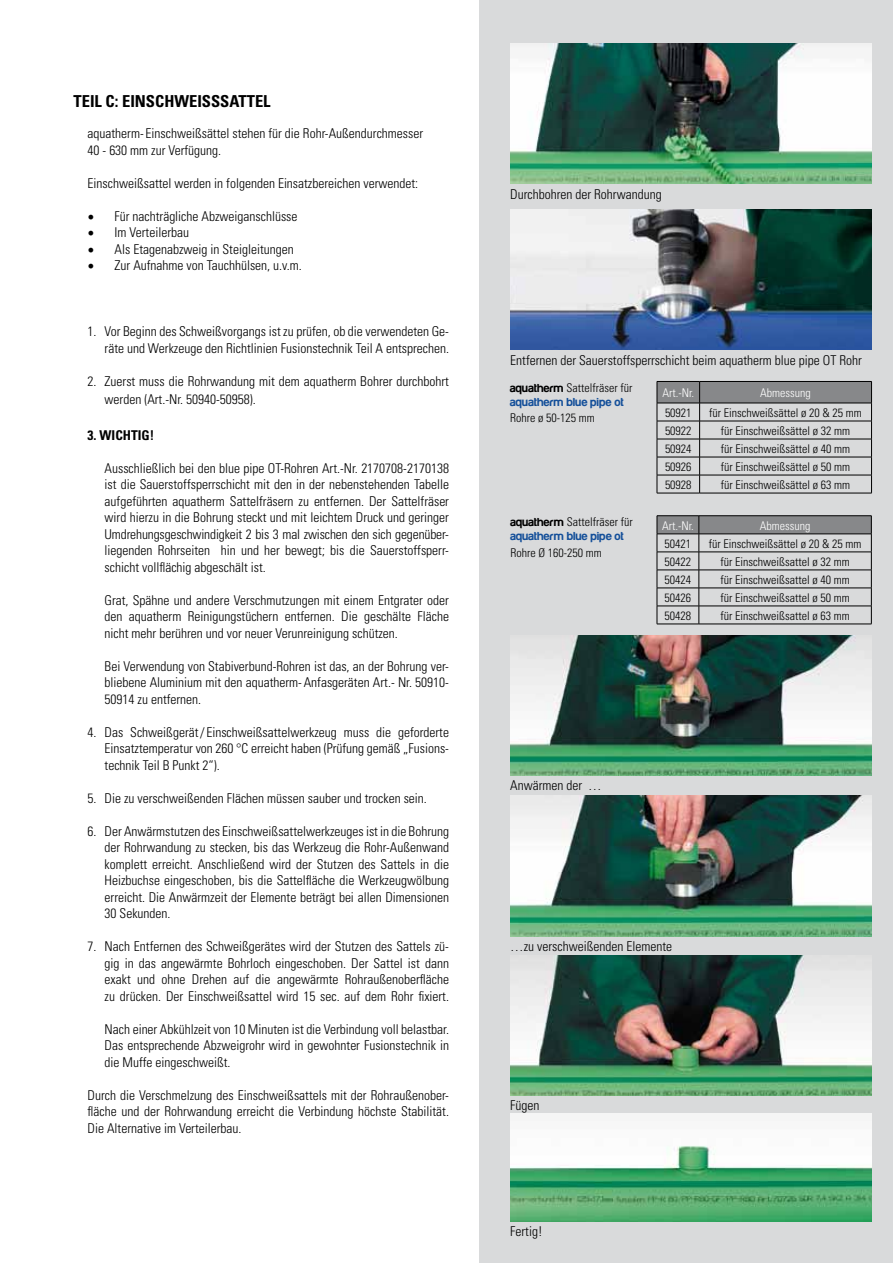
<style>
.page{position:relative;width:893px;height:1263px;background:#fff}
.page>*{position:absolute;margin:0;border:0;box-sizing:border-box;transform-origin:0 0}
.t1{font:700 condensed 16.5px "Univers LT";color:#000}
.t2{font:300 condensed 13.5px/16.5px "Univers LT";color:#000;text-align:justify}
.t3{font:700 condensed 13.5px "Univers LT";color:#000}
.t4{font:300 condensed 12px "Univers LT";color:#000}
.t5{font:12px "aquafont";color:#15509a}
.t6{font:300 condensed 12px "Univers LT";color:#fff}
.s1{font-family:"Minion Pro";font-weight:400;font-stretch:normal;font-size:18px}
.s2{font-family:"aquafont";font-weight:400;font-stretch:normal}
</style>
<div class="page">
<div style="left:480px;top:0;width:413px;height:1263px;background:#d9dadb"></div>
<img style="left:510px;top:43px;width:362px;height:141px">
<img style="left:510px;top:635px;width:362px;height:141px">
<img style="left:510px;top:796px;width:362px;height:140px">
<img style="left:510px;top:955px;width:362px;height:140px">
<img style="left:510px;top:1114px;width:362px;height:107px">
<img style="left:510px;top:209px;width:362px;height:141px">
<svg style="left:657px;top:381px;width:215px;height:112px"></svg>
<hr style="left:657px;top:493px;width:43px;height:1px;background:#000">
<hr style="left:700px;top:493px;width:172px;height:1px;background:#000">
<hr style="left:657px;top:515px;width:42px;height:1px;background:#000">
<hr style="left:699px;top:515px;width:172px;height:1px;background:#000">
<svg style="left:657px;top:516px;width:215px;height:108px"></svg>
<hr style="left:657px;top:624px;width:42px;height:1px;background:#000">
<hr style="left:699px;top:624px;width:172px;height:1px;background:#000">
<p class="t1" style="left:74px;top:91px;width:94px">TEIL C: EINSCHW</p>
<p class="t1" style="left:189px;top:91px;width:83px">EISSSATTEL</p>
<p class="t2" style="left:88px;top:125px;width:337px">aquatherm- Einschweißsättel stehen für die Rohr-Außendurchmesser<br>40 - 630 mm zur Verfügung.</p>
<p class="t2" style="left:88px;top:175px;width:332px">Einschweißsattel werden in folgenden Einsatzbereichen verwendet:</p>
<p class="t2" style="left:88px;top:208px;width:211px"><span class="s1">•</span> Für nachträgliche Abzweiganschlüsse</p>
<p class="t2" style="left:88px;top:224px;width:103px"><span class="s1">•</span> Im Verteilerbau</p>
<p class="t2" style="left:88px;top:241px;width:208px"><span class="s1">•</span> Als Etagenabzweig in Steigleitungen</p>
<p class="t2" style="left:88px;top:257px;width:216px"><span class="s1">•</span> Zur Aufnahme von Tauchhülsen, u.v.m.</p>
<p class="t2" style="left:88px;top:323px;width:363px;text-align:right">1. Vor Beginn des Schweißvorgangs ist zu prüfen, ob die verwendeten Ge&shy;räte und Werkzeuge den Richtlinien Fusionstechnik Teil A entsprechen.</p>
<p class="t2" style="left:105px;top:372px;width:346px;line-height:18px;text-indent:-17px">2. Zuerst muss die Rohrwandung mit dem aquatherm Bohrer durchbohrt werden (Art.-Nr. 50940-50958).</p>
<p class="t3" style="left:88px;top:427px;width:68px">3. WICHTIG !</p>
<p class="t2" style="left:105px;top:460px;width:346px">Ausschließlich bei den blue pipe OT-Rohren Art.-Nr. 2170708-2170138 ist die Sauerstoffsperrschicht mit den in der nebenstehenden Tabelle aufgeführten aquatherm Sattelfräsern zu entfernen. Der Sattelfräser wird hierzu in die Bohrung steckt und mit leichtem Druck und geringer Umdrehungsgeschwindigkeit 2 bis 3 mal zwischen den sich gegenüber&shy;liegenden Rohrseiten hin und her bewegt; bis die Sauerstoffsperr&shy;schicht vollflächig abgeschält ist.</p>
<p class="t2" style="left:105px;top:592px;width:346px">Grat, Spähne und andere Verschmutzungen mit einem Entgrater oder den aquatherm Reinigungstüchern entfernen. Die geschälte Fläche nicht mehr berühren und vor neuer Verunreinigung schützen.</p>
<p class="t2" style="left:105px;top:658px;width:346px">Bei Verwendung von Stabiverbund-Rohren ist das, an der Bohrung ver&shy;bliebene Aluminium mit den aquatherm-Anfasgeräten Art.- Nr. 50910- 50914 zu entfernen.</p>
<p class="t2" style="left:105px;top:724px;width:346px;text-indent:-17px">4. Das Schweißgerät/ Einschweißsattelwerkzeug muss die geforderte Einsatztemperatur von 260 °C erreicht haben (Prüfung gemäß „Fusions&shy;technik Teil B Punkt 2“).</p>
<p class="t2" style="left:88px;top:790px;width:341px">5. Die zu verschweißenden Flächen müssen sauber und trocken sein.</p>
<p class="t2" style="left:105px;top:823px;width:346px;text-indent:-17px">6. Der Anwärmstutzen des Einschweißsattelwerkzeuges ist in die Bohrung der Rohrwandung zu stecken, bis das Werkzeug die Rohr-Außenwand komplett erreicht. Anschließend wird der Stutzen des Sattels in die Heizbuchse eingeschoben, bis die Sattelfläche die Werkzeugwölbung erreicht. Die Anwärmzeit der Elemente beträgt bei allen Dimensionen 30 Sekunden.</p>
<p class="t2" style="left:105px;top:938px;width:346px;text-indent:-17px">7. Nach Entfernen des Schweißgerätes wird der Stutzen des Sattels zü&shy;gig in das angewärmte Bohrloch eingeschoben. Der Sattel ist dann exakt und ohne Drehen auf die angewärmte Rohraußenoberfläche zu drücken. Der Einschweißsattel wird 15 sec. auf dem Rohr fixiert.</p>
<p class="t2" style="left:105px;top:1021px;width:346px">Nach einer Abkühlzeit von 10 Minuten ist die Verbindung voll belastbar.<br>Das entsprechende Abzweigrohr wird in gewohnter Fusionstechnik in die Muffe eingeschweißt.</p>
<p class="t2" style="left:88px;top:1087px;width:363px">Durch die Verschmelzung des Einschweißsattels mit der Rohraußenober&shy;fläche und der Rohrwandung erreicht die Verbindung höchste Stabilität.<br>Die Alternative im Verteilerbau.</p>
<p class="t2" style="left:510px;top:185px;width:153px">Durchbohren der Rohrwandung</p>
<p class="t2" style="left:510px;top:352px;width:353px">Entfernen der Sauerstoffsperrschicht beim aquatherm blue pipe OT Rohr</p>
<p class="t6" style="left:662px;top:385px;width:33px">Art.-Nr.</p>
<p class="t6" style="left:760px;top:385px;width:52px">Abmessung</p>
<p class="t4" style="left:665px;top:405px;width:28px">50921</p>
<p class="t4" style="left:709px;top:405px;width:154px">für Einschweißsättel ø 20 &amp; 25 mm</p>
<p class="t4" style="left:665px;top:423px;width:28px">50922</p>
<p class="t4" style="left:721px;top:423px;width:131px">für Einschweißsättel ø 32 mm</p>
<p class="t4" style="left:665px;top:441px;width:28px">50924</p>
<p class="t4" style="left:721px;top:441px;width:131px">für Einschweißsättel ø 40 mm</p>
<p class="t4" style="left:665px;top:459px;width:28px">50926</p>
<p class="t4" style="left:721px;top:459px;width:131px">für Einschweißsättel ø 50 mm</p>
<p class="t4" style="left:665px;top:477px;width:28px">50928</p>
<p class="t4" style="left:721px;top:477px;width:131px">für Einschweißsättel ø 63 mm</p>
<p class="t6" style="left:662px;top:518px;width:33px">Art.-Nr.</p>
<p class="t6" style="left:760px;top:518px;width:52px">Abmessung</p>
<p class="t4" style="left:665px;top:536px;width:28px">50421</p>
<p class="t4" style="left:709px;top:536px;width:154px">für Einschweißsättel ø 20 &amp; 25 mm</p>
<p class="t4" style="left:665px;top:554px;width:28px">50422</p>
<p class="t4" style="left:720px;top:554px;width:131px">für Einschweißsattel ø 32 mm</p>
<p class="t4" style="left:665px;top:572px;width:28px">50424</p>
<p class="t4" style="left:720px;top:572px;width:131px">für Einschweißsattel ø 40 mm</p>
<p class="t4" style="left:665px;top:590px;width:28px">50426</p>
<p class="t4" style="left:720px;top:590px;width:131px">für Einschweißsattel ø 50 mm</p>
<p class="t4" style="left:665px;top:608px;width:28px">50428</p>
<p class="t4" style="left:720px;top:608px;width:131px">für Einschweißsattel ø 63 mm</p>
<p class="t4" style="left:510px;top:380px;width:124px"><span class="s2">aquatherm</span> Sattelfräser für</p>
<p class="t5" style="left:510px;top:396px;width:115px">aquatherm blue pipe ot</p>
<p class="t4" style="left:510px;top:411px;width:86px">Rohre ø 50-125 mm</p>
<p class="t4" style="left:510px;top:514px;width:124px"><span class="s2">aquatherm</span> Sattelfräser für</p>
<p class="t5" style="left:510px;top:530px;width:115px">aquatherm blue pipe ot</p>
<p class="t4" style="left:510px;top:545px;width:93px">Rohre ø 160-250 mm</p>
<p class="t2" style="left:510px;top:777px;width:93px">Anwärmen der …</p>
<p class="t2" style="left:510px;top:938px;width:163px">…zu verschweißenden Elemente</p>
<p class="t2" style="left:510px;top:1097px;width:31px">Fügen</p>
<p class="t2" style="left:510px;top:1223px;width:34px">Fertig!</p>
</div>
